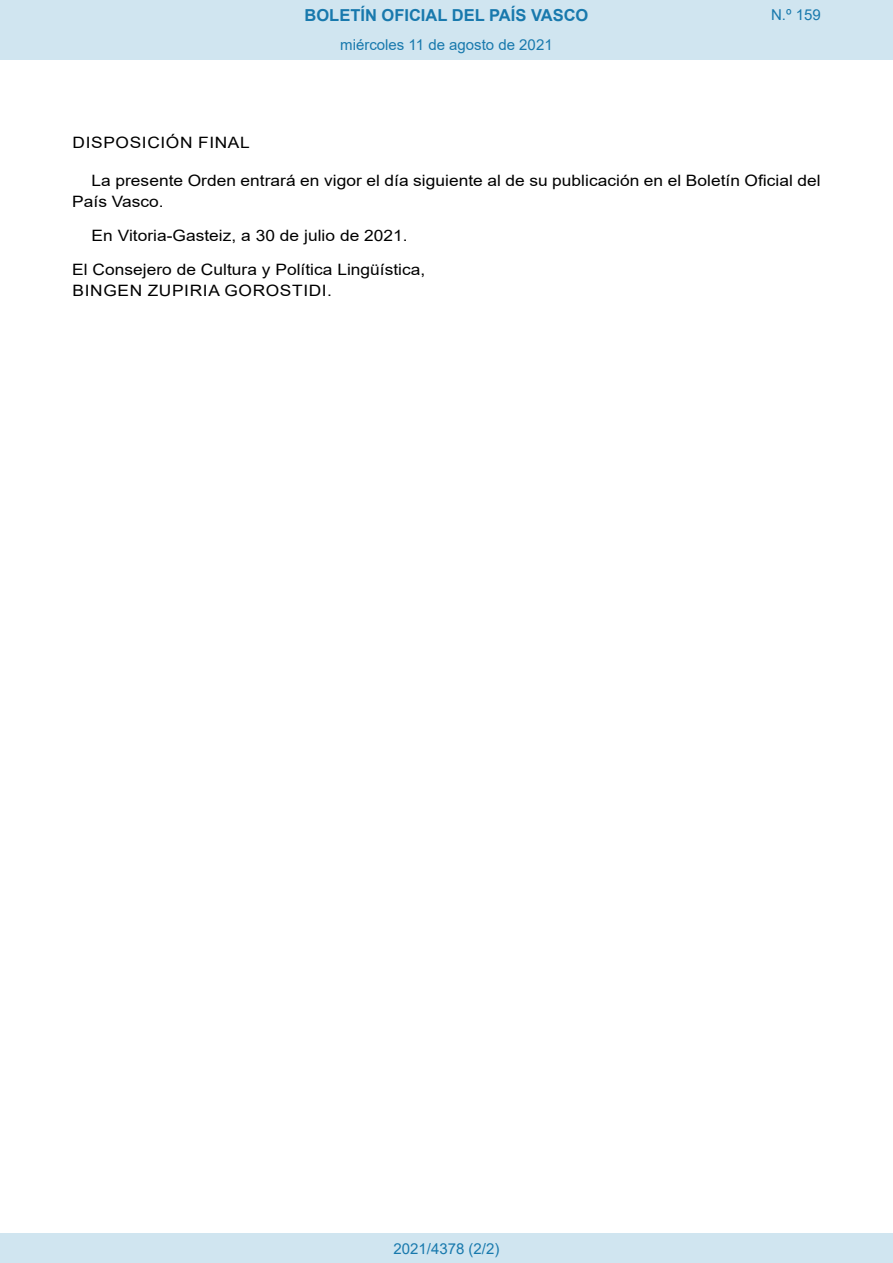
<style>
.page{position:relative;width:893px;height:1263px;background:#fff}
.page>*{position:absolute;margin:0;border:0;box-sizing:border-box;transform-origin:0 0}
.t1{font:700 16.5px "Arial";color:#1879ad}
.BOPVDetalle{font:15.6px/21px "Arial";color:#000;scale:1.11 1}
.BOPVFirmaPuesto{font:15.6px "Arial";color:#000;scale:1.11 1}
.BOPVFirmaLugFec{font:15.6px "Arial";color:#000;scale:1.11 1}
.BOPVFirmaNombre{font:15.6px "Arial";letter-spacing:.035em;color:#000;scale:1.11 1}
.BOPVDisposicion{font:15.6px "Arial";letter-spacing:.035em;color:#000;scale:1.11 1}
.Paginacion_Centro{font:15px "Arial";color:#1879ad}
</style>
<div class="page">
<div style="left:0;top:0;width:893px;height:60px;background:#d0e5f0"></div>
<div style="left:0;top:1233px;width:893px;height:30px;background:#d0e5f0"></div>
<p class="t1" style="left:305px;top:3px;width:285px">BOLETÍN OFICIAL DEL PAÍS VASCO</p>
<p class="Paginacion_Centro" style="left:340px;top:35px;width:214px">miércoles 11 de agosto de 2021</p>
<p class="Paginacion_Centro" style="left:771px;top:5px;width:51px">N.º 159</p>
<p class="BOPVDisposicion" style="left:73px;top:132px;width:161px">DISPOSICIÓN FINAL</p>
<p class="BOPVDetalle" style="left:72px;top:170px;width:676px;text-indent:19px">La presente Orden entrará en vigor el día siguiente al de su publicación en el Boletín Oficial del<br>País Vasco.</p>
<p class="BOPVFirmaLugFec" style="left:92px;top:225px;width:286px">En Vitoria-Gasteiz, a 30 de julio de 2021.</p>
<p class="BOPVFirmaPuesto" style="left:72px;top:258px;width:320px">El Consejero de Cultura y Política Lingüística,</p>
<p class="BOPVFirmaNombre" style="left:73px;top:279px;width:235px">BINGEN ZUPIRIA GOROSTIDI.</p>
<p class="Paginacion_Centro" style="left:393px;top:1238px;width:107px">2021/4378 (2/2)</p>
</div>
